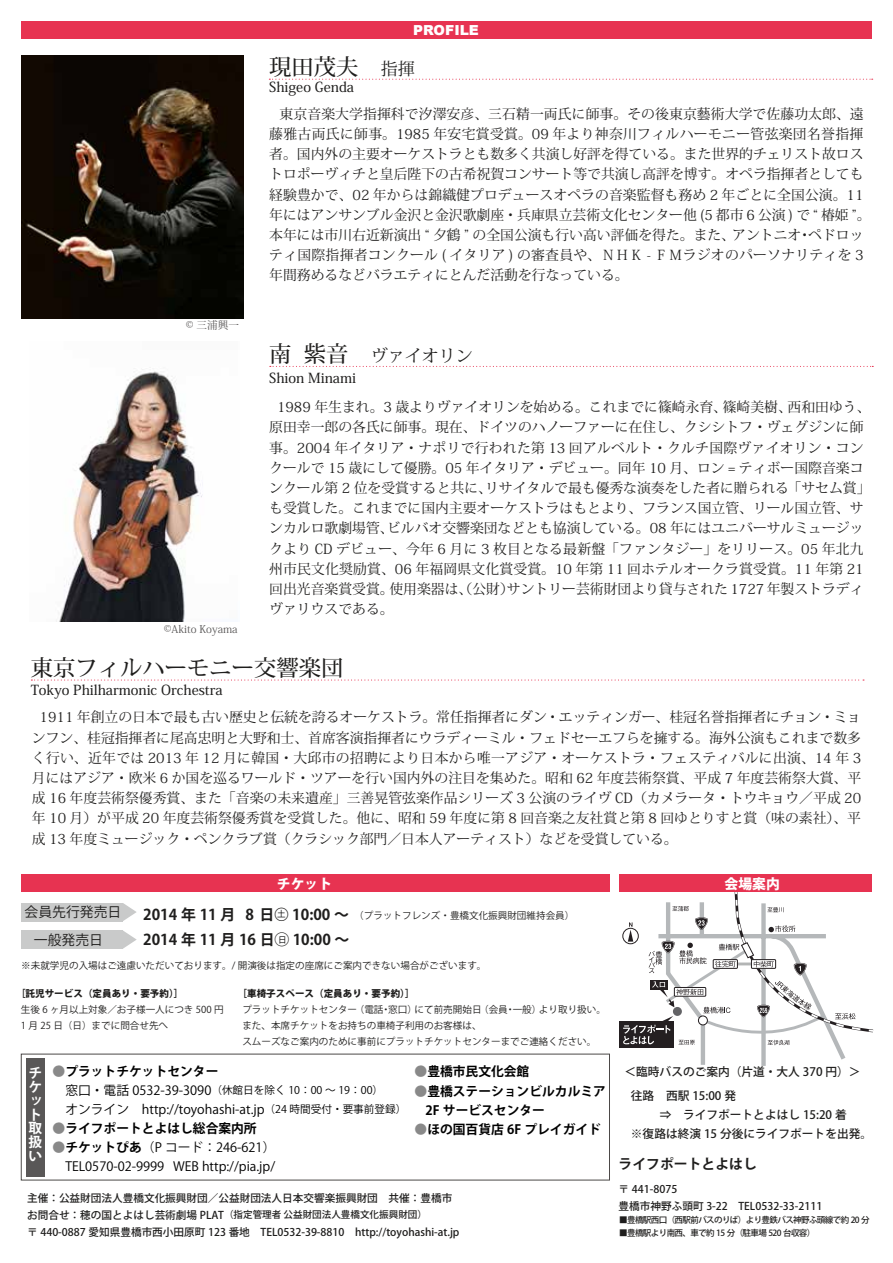
<style>
.page{position:relative;width:893px;height:1263px;background:#fff}
.page>*{position:absolute;margin:0;border:0;box-sizing:border-box;transform-origin:0 0}
.t1{font:500 22.35px "Koz Min Pr 6 N";color:#1f1e1d}
.t2{font:16.95px "Koz Min Pr 6 N";color:#1f1e1d}
.t3{font:700 14.85px "Koz Go Pr 6 N";color:#1f1e1d}
.t4{font:13.8px/20.2px "Koz Min Pr 6 N";color:#1f1e1d}
.t5{font:500 13.8px "Koz Min Pr 6 N";color:#1f1e1d}
.t6{font:13.8px "Koz Min Pr 6 N";letter-spacing:.025em;color:#1f1e1d}
.t7{font:13.8px "Koz Min Pr 6 N";letter-spacing:.02em;color:#1f1e1d}
.t8{font:13.8px "Koz Go Pr 6 N";color:#1f1e1d}
.t9{font:700 13.8px "Koz Go Pr 6 N";color:#1f1e1d}
.t10{font:800 13.8px "Koz Go Pr 6 N";color:#fff}
.t11{font:700 13.8px/13.8px "Koz Go Pr 6 N";color:#fff}
.t12{font:900 13.8px "Arial";color:#fff}
.t13{font:12.75px/19.2px "Koz Go Pr 6 N";color:#000;text-align:right}
.t14{font:700 12.75px/19.2px "Koz Go Pr 6 N";color:#000}
.t15{font:500 11.7px/23.4px "Koz Go Pr 6 N";color:#1f1e1d}
.t16{font:500 10.65px/17px "Koz Go Pr 6 N";color:#1f1e1d}
.t17{font:10.65px "Koz Go Pr 6 N";color:#000}
.t18{font:10.65px "Koz Min Pr 6 N";color:#595757}
.t19{font:9.6px/15.9px "Koz Go Pr 6 N";color:#1f1e1d}
.t20{font:500 9.6px "Koz Go Pr 6 N";color:#1f1e1d}
.t21{font:800 9.6px "Koz Go Pr 6 N";color:#1f1e1d}
.t22{font:500 8.55px "Koz Go Pr 6 N";letter-spacing:-.07em;color:#1f1e1d}
.t23{font:8.55px "Koz Go Pr 6 N";color:#000}
.s1{color:#898989}
.s2{font-weight:700;color:#898989}
.s3{font-weight:700}
.s4{font-family:"Koz Min Pr 6 N";font-weight:400;color:#898989}
.s5{font-size:10.65px}
</style>
<div class="page">
<img style="left:56px;top:369px;width:146px;height:252px">
<img style="left:21px;top:55px;width:223px;height:263px">
<div style="left:21px;top:21px;width:851px;height:17px;background:#e73351"></div>
<div style="left:21px;top:903px;width:102px;height:18px;background:#c9caca"></div>
<svg style="left:123px;top:903px;width:14px;height:18px"></svg>
<div style="left:21px;top:930px;width:102px;height:19px;background:#c9caca"></div>
<svg style="left:123px;top:931px;width:14px;height:18px"></svg>
<div style="left:26px;top:1058px;width:19px;height:118px;background:#595757"></div>
<div style="left:619px;top:1021px;width:55px;height:27px;background:#241f21"></div>
<svg style="left:623px;top:892px;width:251px;height:174px"></svg>
<svg style="left:31px;top:679px;width:833px;height:1px"></svg>
<svg style="left:269px;top:79px;width:604px;height:1px"></svg>
<svg style="left:270px;top:366px;width:603px;height:1px"></svg>
<div style="left:21px;top:875px;width:588px;height:17px;background:#e73351"></div>
<div style="left:619px;top:875px;width:253px;height:17px;background:#e73351"></div>
<h1 class="t1" style="left:269px;top:54px;width:91px">現田茂夫</h1>
<p class="t5" style="left:269px;top:79px;width:86px">Shigeo Genda</p>
<p class="t12" style="left:413px;top:20px;width:67px">PROFILE</p>
<p class="t2" style="left:381px;top:59px;width:36px">指揮</p>
<p class="t18" style="left:186px;top:319px;width:55px">© 三浦興一</p>
<p class="t18" style="left:164px;top:623px;width:75px">©Akito Koyama</p>
<p class="t4" style="left:280px;top:104px;width:586px">東京音楽大学指揮科で汐澤安彦、三石精一両氏に師事。その後東京藝術大学で佐藤功太郎、遠</p>
<p class="t6" style="left:269px;top:126px;width:596px">藤雅古両氏に師事。1985 年安宅賞受賞。09 年より神奈川フィルハーモニー管弦楽団名誉指揮</p>
<p class="t4" style="left:269px;top:144px;width:596px">者。国内外の主要オーケストラとも数多く共演し好評を得ている。また世界的チェリスト故ロス</p>
<p class="t4" style="left:269px;top:165px;width:596px">トロポーヴィチと皇后陛下の古希祝賀コンサート等で共演し高評を博す。オペラ指揮者としても</p>
<p class="t4" style="left:269px;top:185px;width:596px">経験豊かで、02 年からは錦織健プロデュースオペラの音楽監督も務め 2 年ごとに全国公演。11</p>
<p class="t4" style="left:269px;top:205px;width:603px">年にはアンサンブル金沢と金沢歌劇座･兵庫県立芸術文化センター他 5( 都市 6 公演 で) “ 椿姫。“</p>
<p class="t4" style="left:808px;top:225px;width:57px">ペドロッ</p>
<p class="t4" style="left:269px;top:225px;width:596px">本年には市川右近新演出 “ 夕鶴 ” の全国公演も行い高い評価を得た。また、<br>ティ国際指揮者コンクール ( イタリア ) の審査員や、ＮＨＫ - ＦＭラジオのパーソナリティを 3年間務めるなどバラエティにとんだ活動を行なっている。</p>
<p class="t4" style="left:732px;top:225px;width:71px">アントニオ</p>
<p class="t4" style="left:798px;top:225px;width:15px">・</p>
<h1 class="t1" style="left:304px;top:341px;width:46px">紫音</h1>
<h1 class="t1" style="left:269px;top:341px;width:24px">南</h1>
<p class="t5" style="left:269px;top:370px;width:88px">Shion Minami</p>
<p class="t2" style="left:371px;top:346px;width:104px">ヴァイオリン</p>
<p class="t4" style="left:277px;top:397px;width:452px">1989 年生まれ。3 歳よりヴァイオリンを始める。これまでに篠崎永育、</p>
<p class="t4" style="left:269px;top:417px;width:596px">原田幸一郎の各氏に師事。現在、ドイツのハノーファーに在住し、クシシトフ・ヴェグジンに師</p>
<p class="t7" style="left:269px;top:440px;width:596px">事。2004 年イタリア・ナポリで行われた第 13 回アルベルト・クルチ国際ヴァイオリン・コン</p>
<p class="t4" style="left:269px;top:458px;width:596px">クールで 15 歳にして優勝。05 年イタリア・デビュー。同年 10 月、ロン = ティボー国際音楽コ</p>
<p class="t4" style="left:485px;top:478px;width:387px">リサイタルで最も優秀な演奏をした者に贈られる「サセム賞「</p>
<p class="t4" style="left:723px;top:397px;width:71px">篠崎美樹、</p>
<p class="t4" style="left:788px;top:397px;width:84px">西和田ゆう、</p>
<p class="t4" style="left:269px;top:478px;width:224px">ンクール第 2 位を受賞すると共に、</p>
<p class="t4" style="left:269px;top:498px;width:596px">も受賞した。これまでに国内主要オーケストラはもとより、フランス国立管、リール国立管、サ</p>
<p class="t4" style="left:387px;top:518px;width:478px">ビルバオ交響楽団などとも協演している。08 年にはユニバーサルミュージッ</p>
<p class="t4" style="left:269px;top:518px;width:126px">ンカルロ歌劇場管、</p>
<p class="t4" style="left:269px;top:539px;width:596px">クより CD デビュー、今年 6 月に 3 枚目となる最新盤「ファンタジー」をリリース。05 年北九</p>
<p class="t4" style="left:269px;top:559px;width:596px">州市民文化奨励賞、06 年福岡県文化賞受賞。10 年第 11 回ホテルオークラ賞受賞。11 年第 21</p>
<p class="t4" style="left:507px;top:579px;width:358px">サントリー芸術財団より貸与された 1727 年製ストラディ</p>
<p class="t4" style="left:269px;top:579px;width:126px">回出光音楽賞受賞。ヴァリウスである。</p>
<p class="t4" style="left:389px;top:579px;width:126px">使用楽器は、（公財）</p>
<h1 class="t1" style="left:31px;top:655px;width:314px">東京フィルハーモニー交響楽団</h1>
<p class="t5" style="left:31px;top:682px;width:193px">Tokyo Philharmonic Orchestra</p>
<p class="t4" style="left:32px;top:707px;width:831px;text-align:right">1911 年創立の日本で最も古い歴史と伝統を誇るオーケストラ。常任指揮者にダン・エッティンガー、桂冠名誉指揮者にチョン・ミョンフン、桂冠指揮者に尾高忠明と大野和士、首席客演指揮者にウラディーミル・フェドセーエフらを擁する。海外公演もこれまで数多く行い、近年では 2013 年 12 月に韓国・大邱市の招聘により日本から唯一アジア・オーケストラ・フェスティバルに出演、14 年 3月にはアジア・欧米 6 か国を巡るワールド・ツアーを行い国内外の注目を集めた。昭和 62 年度芸術祭賞、平成 7 年度芸術祭大賞、平三善晃管弦楽作品シリーズ 3 公演のライヴ CD（カメラータ・トウキョウ／平成 20</p>
<p class="t4" style="left:32px;top:788px;width:831px">成 16 年度芸術祭優秀賞、また<br>年 10 月）が平成 20 年度芸術祭優秀賞を受賞した。他に、昭和 59 年度に第 8 回音楽之友社賞と第 8 回ゆとりすと賞（味の素社）、平成 13 年度ミュージック・ペンクラブ賞（クラシック部門／日本人アーティスト）などを受賞している。</p>
<p class="t4" style="left:229px;top:788px;width:112px">｢音楽の未来遺産｣</p>
<p class="t10" style="left:277px;top:876px;width:57px">チケット</p>
<p class="t8" style="left:25px;top:904px;width:98px">会員先行発売日</p>
<p class="t3" style="left:143px;top:906px;width:93px">2014 年 11 月</p>
<p class="t3" style="left:245px;top:906px;width:105px">8 日○ 10:00 〜</p>
<p class="t23" style="left:277px;top:909px;width:10px">土</p>
<p class="t23" style="left:278px;top:935px;width:10px">日</p>
<p class="t19" style="left:354px;top:907px;width:222px">（プラットフレンズ・豊橋文化振興財団維持会員(</p>
<p class="t3" style="left:143px;top:931px;width:208px">2014 年 11 月 16 日◯ 10:00 〜</p>
<p class="t8" style="left:34px;top:932px;width:71px">一般発売日</p>
<p class="t19" style="left:21px;top:957px;width:467px">※未就学児の入場はご遠慮いただいております。/ 開演後は指定の座席にご案内できない場合がございます。</p>
<p class="t21" style="left:16px;top:988px;width:169px">［託児サービス（定員あり・要予約 [(</p>
<p class="t19" style="left:21px;top:1002px;width:204px">生後 6 ヶ月以上対象／お子様一人につき 500 円<br>1 月 25 日（日）までに問合せ先へ</p>
<p class="t21" style="left:238px;top:988px;width:178px">［車椅子スペース（定員あり・要予約 [(</p>
<p class="t19" style="left:242px;top:1002px;width:355px">プラットチケットセンター<br>また、本席チケットをお持ちの車椅子利用のお客様は、<br>スムーズなご案内のために事前にプラットチケットセンターまでご連絡ください。</p>
<p class="t19" style="left:415px;top:1002px;width:68px">にて前売開始日</p>
<p class="t19" style="left:479px;top:1002px;width:30px">（会員</p>
<p class="t19" style="left:355px;top:1002px;width:30px">（電話</p>
<p class="t19" style="left:388px;top:1002px;width:30px">窓口）</p>
<p class="t19" style="left:513px;top:1002px;width:30px">一般）</p>
<p class="t19" style="left:539px;top:1002px;width:68px">より取り扱い。</p>
<p class="t19" style="left:381px;top:1002px;width:11px">・</p>
<p class="t19" style="left:505px;top:1002px;width:11px">・</p>
<p class="t11" style="left:29px;top:1066px;width:15px">チケット取扱い</p>
<p class="t14" style="left:53px;top:1062px;width:167px"><span class="s1">●</span>プラットチケットセンター</p>
<p class="t13" style="left:53px;top:1081px;width:160px">　窓口・電話 0532-39-3090</p>
<p class="t17" style="left:211px;top:1084px;width:173px">（休館日を除く 10：00 ~ 19：00(</p>
<p class="t13" style="left:53px;top:1100px;width:213px">　オンライン　http://toyohashi-at j p.</p>
<p class="t14" style="left:53px;top:1119px;width:206px"><span class="s1">●</span>ライフポートとよはし総合案内所</p>
<p class="t13" style="left:53px;top:1138px;width:224px"><span class="s2">●</span><span class="s3">チケットぴあ</span>（P コード：246-621(<br>WEB http://pia j p. /</p>
<p class="t17" style="left:265px;top:1103px;width:143px">（24 時間受付・要事前登録(</p>
<p class="t13" style="left:53px;top:1157px;width:113px">　TEL0570-02-9999</p>
<p class="t14" style="left:415px;top:1062px;width:116px"><span class="s1">●</span>豊橋市民文化会館</p>
<p class="t14" style="left:426px;top:1081px;width:182px;text-indent:-11px"><span class="s1">●</span>豊橋ステーションビルカルミア<br>F2 サービスセンター</p>
<p class="t14" style="left:415px;top:1120px;width:188px"><span class="s4">●</span>ほの国百貨店 F6 プレイガイド</p>
<p class="t16" style="left:27px;top:1189px;width:427px">主催：公益財団法人豊橋文化振興財団／公益財団法人日本交響楽振興財団　共催：豊橋市</p>
<p class="t20" style="left:27px;top:1209px;width:401px"><span class="s5">お問合せ：穂の国とよはし芸術劇場 PLAT</span>（指定管理者公益財団法人豊橋文化振興財団(</p>
<p class="t16" style="left:27px;top:1223px;width:434px">〒 440-0887 愛知県豊橋市西小田原町 123 番地　TEL0532-39-8810　http://toyohashi-at j p.</p>
<p class="t10" style="left:725px;top:876px;width:57px">会場案内</p>
<p class="t15" style="left:631px;top:1060px;width:231px;text-indent:-6px">＜臨時バスのご案内（片道・大人 370 円(&lt;往路　西駅 15:00 発</p>
<p class="t15" style="left:631px;top:1105px;width:243px;line-height:19.2px;text-align:center">⇒　ライフポートとよはし 15:20 着<br>※復路は終演 15 分後にライフポートを出発。</p>
<p class="t9" style="left:619px;top:1156px;width:140px">ライフポートとよはし</p>
<p class="t16" style="left:619px;top:1181px;width:205px">〒 441-8075<br>豊橋市神野ふ頭町 3-22　TEL0532-33-2111</p>
<p class="t22" style="left:619px;top:1215px;width:252px">■豊橋駅西口（西駅前バスのりば）より豊鉄バス神野ふ頭線で約 20 分</p>
<p class="t22" style="left:619px;top:1228px;width:198px">■豊橋駅より南西、車で約 15 分（駐車場 520 台収容(</p>
</div>
